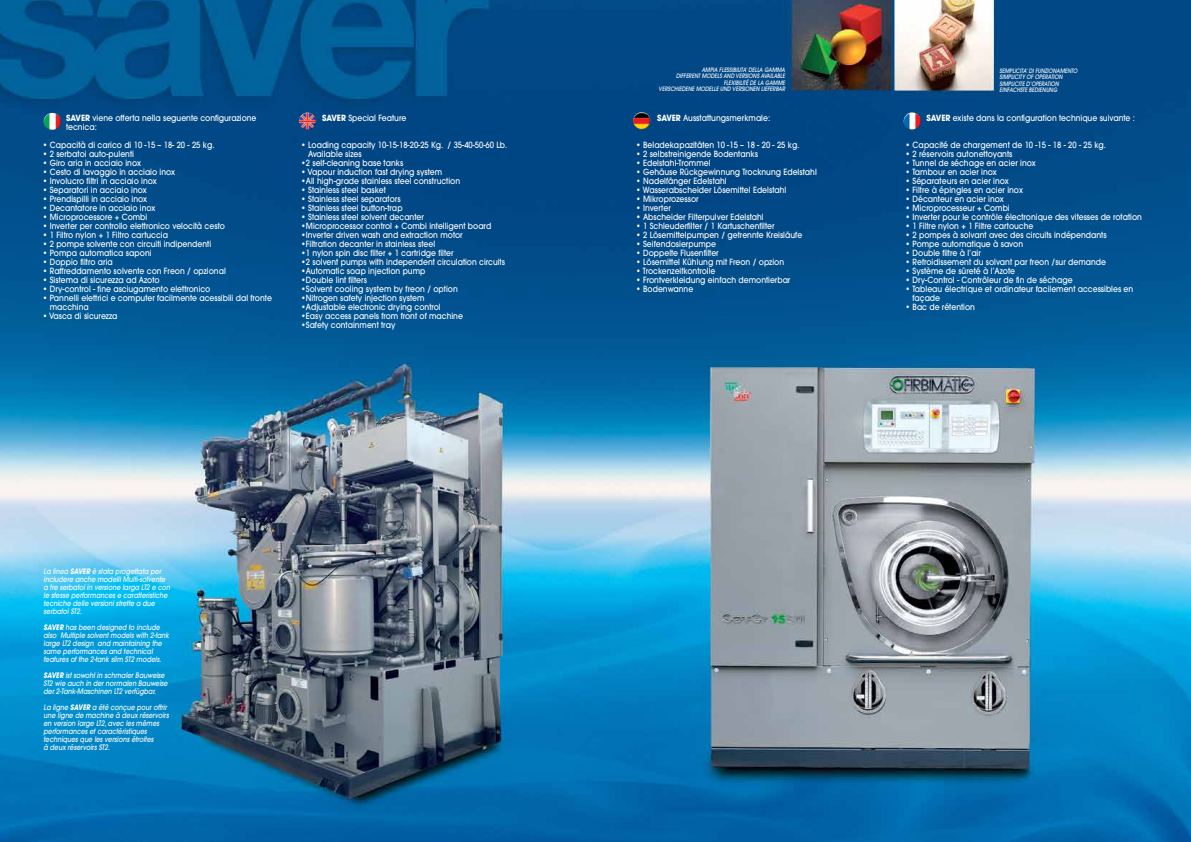
<style>
.page{position:relative;width:1191px;height:842px;background:#fff}
.page>*{position:absolute;margin:0;border:0;box-sizing:border-box;transform-origin:0 0}
.t1{font:500 8.5px/9px "Avant Garde";color:#fff;scale:.9 1}
.t2{font:700 8.5px "Avant Garde";color:#fff;scale:.9 1}
.t3{font:italic 500 7.5px/8px "Avant Garde";letter-spacing:.01em;color:#fff;scale:.85 1}
.t4{font:italic 500 6px/6.5px "Avant Garde";color:#fff;text-align:right;scale:.85 1}
.s1{font-weight:700}
</style>
<div class="page">
<img style="left:0;top:0;width:1191px;height:842px">
<img style="left:44px;top:113px;width:17px;height:17px">
<img style="left:299px;top:113px;width:17px;height:17px">
<img style="left:633px;top:112px;width:17px;height:17px">
<img style="left:903px;top:112px;width:18px;height:18px">
<p class="t1" style="left:66px;top:113px;width:213px"><span class="s1">SAVER</span> viene offerta nella seguente configurazione tecnica:</p>
<p class="t1" style="left:43px;top:140px;width:192px">• Capacità di carico di 10 -15 – 18- 20 - 25 kg.</p>
<p class="t1" style="left:43px;top:149px;width:103px">• 2 serbatoi auto-pulenti</p>
<p class="t1" style="left:43px;top:158px;width:111px">• Giro aria in acciaio inox</p>
<p class="t1" style="left:43px;top:167px;width:149px">• Cesto di lavaggio in acciaio inox</p>
<p class="t1" style="left:43px;top:176px;width:128px">• Involucro filtri in acciaio inox</p>
<p class="t1" style="left:43px;top:185px;width:117px">• Separatori in acciaio inox</p>
<p class="t1" style="left:43px;top:194px;width:117px">• Prendispilli in acciaio inox</p>
<p class="t1" style="left:43px;top:203px;width:127px">• Decantatore in acciaio inox</p>
<p class="t1" style="left:43px;top:212px;width:118px">• Microprocessore + Combi</p>
<p class="t1" style="left:43px;top:221px;width:204px">• Inverter per controllo elettronico velocità cesto</p>
<p class="t1" style="left:43px;top:230px;width:141px">• 1 Filtro nylon + 1 Filtro cartuccia</p>
<p class="t1" style="left:43px;top:239px;width:189px">• 2 pompe solvente con circuiti indipendenti</p>
<p class="t1" style="left:43px;top:248px;width:122px">• Pompa automatica saponi</p>
<p class="t1" style="left:43px;top:257px;width:79px">• Doppio filtro aria</p>
<p class="t1" style="left:43px;top:266px;width:205px">• Raffreddamento solvente con Freon / opzional</p>
<p class="t1" style="left:43px;top:275px;width:131px">• Sistema di sicurezza ad Azoto</p>
<p class="t1" style="left:43px;top:284px;width:188px">• Dry-control - fine asciugamento elettronico</p>
<p class="t1" style="left:50px;top:293px;width:248px;text-indent:-7px">• Pannelli elettrici e computer facilmente acessibili dal fronte macchina</p>
<p class="t1" style="left:43px;top:311px;width:84px">• Vasca di sicurezza</p>
<p class="t2" style="left:322px;top:112px;width:12px">SAVER</p>
<p class="t1" style="left:348px;top:113px;width:66px">Special Feature</p>
<p class="t1" style="left:308px;top:140px;width:223px;text-indent:-7px">• Loading capacity 10-15-18-20-25 Kg. / 35-40-50-60 Lb.<br>Available sizes</p>
<p class="t1" style="left:301px;top:158px;width:115px">•2 self-cleaning base tanks</p>
<p class="t1" style="left:301px;top:167px;width:158px">• Vapour induction fast drying system</p>
<p class="t1" style="left:301px;top:176px;width:178px">•All high-grade stainless steel construction</p>
<p class="t1" style="left:301px;top:185px;width:95px">• Stainless steel basket</p>
<p class="t1" style="left:301px;top:194px;width:112px">• Stainless steel separators</p>
<p class="t1" style="left:301px;top:203px;width:114px">• Stainless steel button-trap</p>
<p class="t1" style="left:301px;top:212px;width:138px">• Stainless steel solvent decanter</p>
<p class="t1" style="left:301px;top:221px;width:213px">•Microprocessor control + Combi intelligent board</p>
<p class="t1" style="left:301px;top:230px;width:181px">•Inverter driven wash and extraction motor</p>
<p class="t1" style="left:301px;top:239px;width:150px">•Filtration decanter in stainless steel</p>
<p class="t1" style="left:301px;top:248px;width:171px">•1 nylon spin disc filter + 1 cartridge filter</p>
<p class="t1" style="left:301px;top:257px;width:228px">•2 solvent pumps with independent circulation circuits</p>
<p class="t1" style="left:301px;top:266px;width:139px">•Automatic soap injection pump</p>
<p class="t1" style="left:301px;top:275px;width:75px">•Double lint filters</p>
<p class="t1" style="left:301px;top:284px;width:175px">•Solvent cooling system by freon / option</p>
<p class="t1" style="left:301px;top:293px;width:139px">•Nitrogen safety injection system</p>
<p class="t1" style="left:301px;top:302px;width:156px">•Adjustable electronic drying control</p>
<p class="t1" style="left:301px;top:311px;width:181px">•Easy access panels from front of machine</p>
<p class="t1" style="left:301px;top:320px;width:106px">•Safety containment tray</p>
<p class="t3" style="left:44px;top:567px;width:150px">La linea <span class="s1">SAVER</span> è stata progettata per includere anche modelli Multi-solvente a tre serbatoi in versione larga LT2 e con le stesse performances e caratteristiche tecniche delle versioni strette a due serbatoi ST2.</p>
<p class="t3" style="left:44px;top:623px;width:149px"><span class="s1">SAVER</span> has been designed to include also Multiple solvent models with 2-tank large LT2 design and maintaining the same performances and technical features of the 2-tank slim ST2 models.</p>
<p class="t3" style="left:44px;top:671px;width:147px"><span class="s1">SAVER</span> ist sowohl in schmaler Bauweise<br>ST2 wie auch in der normalen Bauweise der 2-Tank-Maschinen LT2 verfügbar.</p>
<p class="t3" style="left:44px;top:703px;width:149px">La ligne <span class="s1">SAVER</span> a été conçue pour offrir une ligne de machine à deux réservoirs en version large LT2, avec les mêmes performances et caractéristiques techniques que les versions étroites<br>à deux réservoirs ST2.</p>
<p class="t4" style="left:658px;top:66px;width:150px">ampia flessibilita’ della gamma<br>different models and versions available flexibilité de la gamme<br>verschiedene modelle und versionen lieferbar</p>
<p class="t4" style="left:999px;top:67px;width:93px;text-align:left">semplicita’ di funzionamento simplicity of operation simplicite d’operation einfachste bedienung</p>
<p class="t1" style="left:657px;top:113px;width:127px"><span class="s1">SAVER</span> Ausstattungsmerkmale:</p>
<p class="t1" style="left:636px;top:140px;width:183px">• Beladekapazitäten 10 -15 – 18 - 20 - 25 kg.</p>
<p class="t1" style="left:636px;top:149px;width:137px">• 2 selbstreinigende Bodentanks</p>
<p class="t1" style="left:636px;top:158px;width:84px">• Edelstahl-Trommel</p>
<p class="t1" style="left:636px;top:167px;width:202px">• Gehäuse Rückgewinnung Trocknung Edelstahl</p>
<p class="t1" style="left:636px;top:176px;width:102px">• Nadelfänger Edelstahl</p>
<p class="t1" style="left:636px;top:185px;width:168px">• Wasserabscheider Lösemittel Edelstahl</p>
<p class="t1" style="left:636px;top:194px;width:71px">• Mikroprozessor</p>
<p class="t1" style="left:636px;top:203px;width:40px">• Inverter</p>
<p class="t1" style="left:636px;top:212px;width:143px">• Abscheider Filterpulver Edelstahl</p>
<p class="t1" style="left:636px;top:221px;width:155px">• 1 Schleuderfilter / 1 Kartuschenfilter</p>
<p class="t1" style="left:636px;top:230px;width:186px">• 2 Lösemittelpumpen / getrennte Kreisläufe</p>
<p class="t1" style="left:636px;top:239px;width:90px">• Seifendosierpumpe</p>
<p class="t1" style="left:636px;top:248px;width:93px">• Doppelte Flusenfilter</p>
<p class="t1" style="left:636px;top:257px;width:166px">• Lösemittel Kühlung mit Freon / opzion</p>
<p class="t1" style="left:636px;top:266px;width:90px">• Trockenzeitkontrolle</p>
<p class="t1" style="left:636px;top:275px;width:173px">• Frontverkleidung einfach demontierbar</p>
<p class="t1" style="left:636px;top:284px;width:65px">• Bodenwanne</p>
<p class="t1" style="left:926px;top:113px;width:233px"><span class="s1">SAVER</span> existe dans la configuration technique suivante :</p>
<p class="t1" style="left:905px;top:140px;width:224px">• Capacité de chargement de 10 -15 - 18 - 20 - 25 kg.</p>
<p class="t1" style="left:905px;top:149px;width:120px">• 2 réservoirs autonettoyants</p>
<p class="t1" style="left:905px;top:158px;width:146px">• Tunnel de séchage en acier inox</p>
<p class="t1" style="left:905px;top:167px;width:103px">• Tambour en acier inox</p>
<p class="t1" style="left:905px;top:176px;width:116px">• Séparateurs en acier inox</p>
<p class="t1" style="left:905px;top:185px;width:132px">• Filtre à épingles en acier inox</p>
<p class="t1" style="left:905px;top:194px;width:111px">• Décanteur en acier inox</p>
<p class="t1" style="left:905px;top:203px;width:117px">• Microprocesseur + Combi</p>
<p class="t1" style="left:905px;top:212px;width:264px">• Inverter pour le contrôle électronique des vitesses de rotation</p>
<p class="t1" style="left:905px;top:221px;width:143px">• 1 Filtre nylon + 1 Filtre cartouche</p>
<p class="t1" style="left:905px;top:230px;width:225px">• 2 pompes à solvant avec des circuits indépendants</p>
<p class="t1" style="left:905px;top:239px;width:132px">• Pompe automatique à savon</p>
<p class="t1" style="left:905px;top:248px;width:85px">• Double filtre à l’air</p>
<p class="t1" style="left:905px;top:257px;width:224px">• Refroidissement du solvant par freon /sur demande</p>
<p class="t1" style="left:905px;top:266px;width:123px">• Système de sûreté à l’Azote</p>
<p class="t1" style="left:905px;top:275px;width:187px">• Dry-Control - Contrôleur de fin de séchage</p>
<p class="t1" style="left:912px;top:284px;width:247px;text-indent:-7px">• Tableau électrique et ordinateur facilement accessibles en façade</p>
<p class="t1" style="left:905px;top:302px;width:79px">• Bac de rétention</p>
</div>
